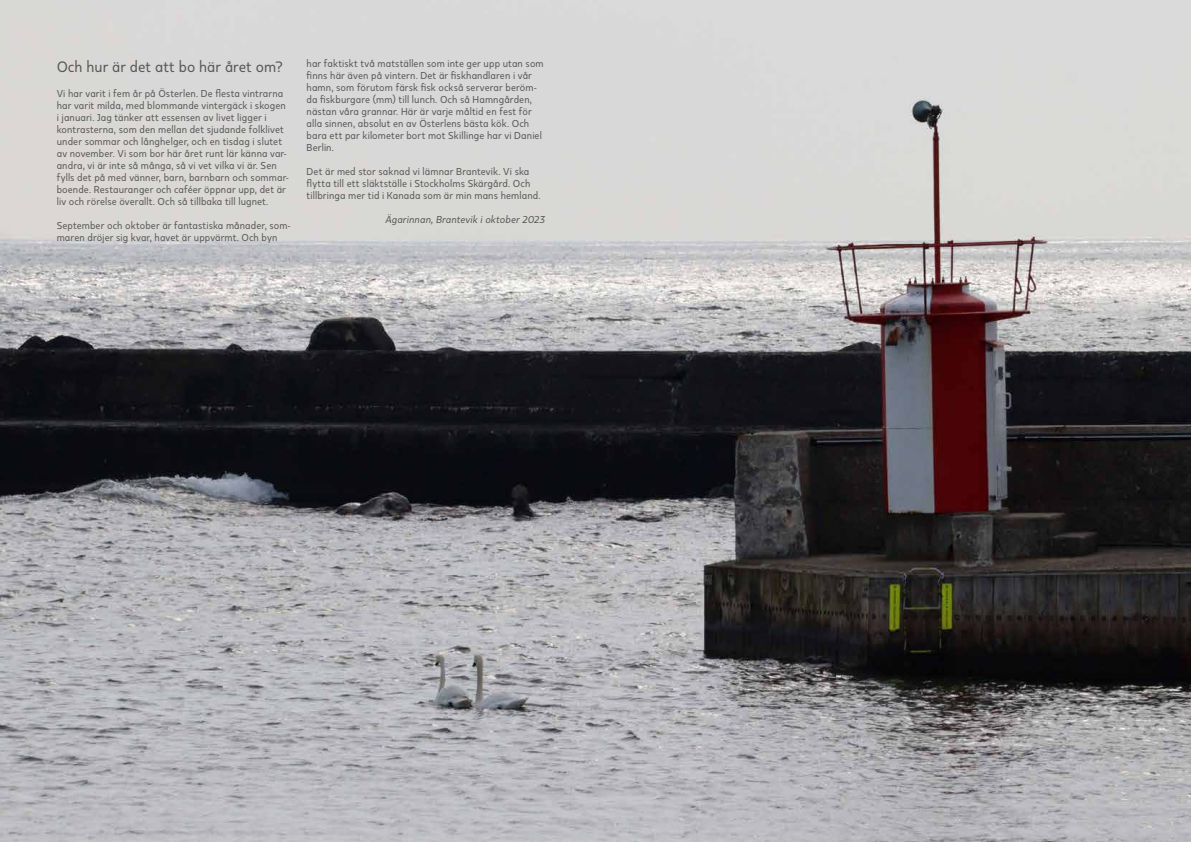
<style>
.page{position:relative;width:1191px;height:842px;background:#fff}
.page>*{position:absolute;margin:0;border:0;box-sizing:border-box;transform-origin:0 0}
.t1{font:15px "Kappa Display";color:#575756}
.t2{font:10px/12px "Kappa Display";letter-spacing:.01em;color:#575756}
.t3{font:italic 10px "Kappa Display";letter-spacing:.01em;color:#575756}
</style>
<div class="page">
<img style="left:0;top:0;width:1191px;height:842px">
<h1 class="t1" style="left:57px;top:57px;width:227px">Och hur är det att bo här året om?</h1>
<p class="t2" style="left:57px;top:87px;width:233px">Vi har varit i fem år på Österlen. De flesta vintrarna har varit milda, med blommande vintergäck i skogen i januari. Jag tänker att essensen av livet ligger i kontrasterna, som den mellan det sjudande folklivet under sommar och långhelger, och en tisdag i slutet av november. Vi som bor här året runt lär känna var&shy;andra, vi är inte så många, så vi vet vilka vi är. Sen fylls det på med vänner, barn, barnbarn och sommar&shy;boende. Restauranger och caféer öppnar upp, det är liv och rörelse överallt. Och så tillbaka till lugnet.</p>
<p class="t2" style="left:57px;top:219px;width:235px">September och oktober är fantastiska månader, som&shy;maren dröjer sig kvar, havet är uppvärmt. Och byn</p>
<p class="t2" style="left:306px;top:57px;width:239px">har faktiskt två matställen som inte ger upp utan som finns här även på vintern. Det är fiskhandlaren i vår hamn, som förutom färsk fisk också serverar beröm&shy;da fiskburgare (mm) till lunch. Och så Hamngården, nästan våra grannar. Här är varje måltid en fest för alla sinnen, absolut en av Österlens bästa kök. Och bara ett par kilometer bort mot Skillinge har vi Daniel Berlin.</p>
<p class="t2" style="left:306px;top:165px;width:235px">Det är med stor saknad vi lämnar Brantevik. Vi ska flytta till ett släktställe i Stockholms Skärgård. Och tillbringa mer tid i Kanada som är min mans hemland.</p>
<p class="t3" style="left:385px;top:213px;width:161px">Ägarinnan, Brantevik i oktober 2023</p>
</div>
